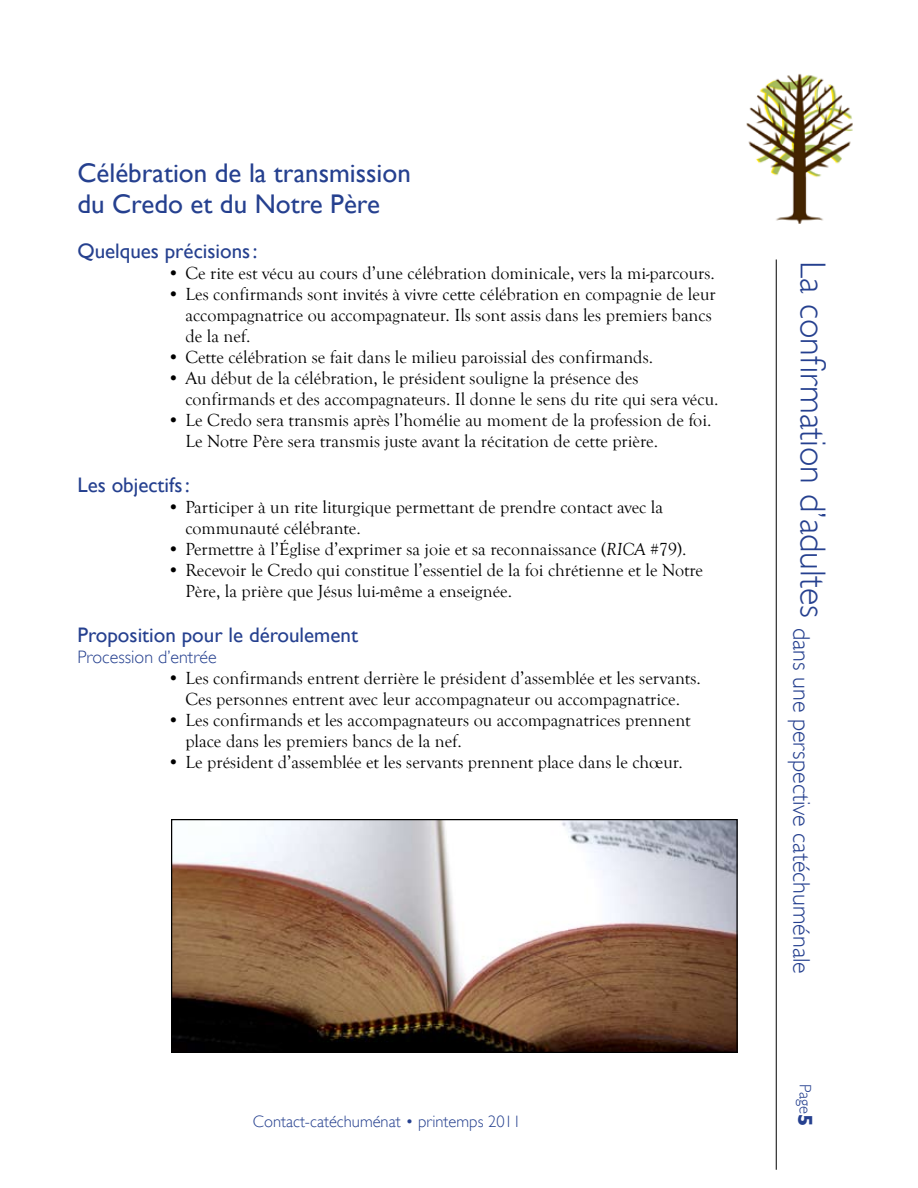
<style>
.page{position:relative;width:918px;height:1188px;background:#fff}
.page>*{position:absolute;margin:0;border:0;box-sizing:border-box;transform-origin:0 0}
.t1{font:27px/31.5px "Gill Sans";color:#25408f}
.t2{font:300 24px "Gill Sans";color:#25408f}
.t3{font:21px "Gill Sans";color:#25408f}
.t4{font:18px/21px "Goudy Old Style T";color:#000}
.t5{font:300 18px "Gill Sans";color:#25408f}
.t6{font:300 16.5px "Gill Sans";color:#25408f}
.s1{font-style:italic}
.s2{font-weight:700;font-size:21px}
</style>
<div class="page">
<hr style="left:776px;top:260px;width:1px;height:910px;background:#000">
<img style="left:746px;top:73px;width:107px;height:150px">
<img style="left:173px;top:821px;width:563px;height:230px">
<div style="left:171px;top:819px;width:567px;height:234px;border:1px solid #000"></div>
<h1 class="t1" style="left:77px;top:156px;width:335px">Célébration de la transmission du Credo et du Notre Père</h1>
<p class="t3" style="left:77px;top:239px;width:182px">Quelques précisions:</p>
<p class="t4" style="left:167px;top:263px;width:549px">• Ce rite est vécu au cours d’une célébration dominicale, vers la mi-parcours.</p>
<p class="t4" style="left:185px;top:284px;width:532px;text-indent:-18px">• Les confirmands sont invités à vivre cette célébration en compagnie de leur accompagnatrice ou accompagnateur. Ils sont assis dans les premiers bancs de la nef.</p>
<p class="t4" style="left:167px;top:347px;width:487px">• Cette célébration se fait dans le milieu paroissial des confirmands.</p>
<p class="t4" style="left:185px;top:368px;width:535px;text-indent:-18px">• Au début de la célébration, le président souligne la présence des confirmands et des accompagnateurs. Il donne le sens du rite qui sera vécu.</p>
<p class="t4" style="left:185px;top:410px;width:528px;text-indent:-18px">• Le Credo sera transmis après l’homélie au moment de la profession de foi.<br>Le Notre Père sera transmis juste avant la récitation de cette prière.</p>
<p class="t3" style="left:77px;top:473px;width:114px">Les objectifs:</p>
<p class="t4" style="left:185px;top:497px;width:479px;text-indent:-18px">• Participer à un rite liturgique permettant de prendre contact avec la communauté célébrante.</p>
<p class="t4" style="left:167px;top:539px;width:521px">• Permettre à l’Église d’exprimer sa joie et sa reconnaissance (<span class="s1">RICA</span> #79).</p>
<p class="t4" style="left:185px;top:560px;width:519px;text-indent:-18px">• Recevoir le Credo qui constitue l’essentiel de la foi chrétienne et le Notre<br>Père, la prière que Jésus lui-même a enseignée.</p>
<p class="t3" style="left:77px;top:623px;width:282px">Proposition pour le déroulement</p>
<p class="t5" style="left:77px;top:647px;width:141px">Procession d’entrée</p>
<p class="t4" style="left:167px;top:668px;width:535px;text-align:center">• Les confirmands entrent derrière le président d’assemblée et les servants.<br>Ces personnes entrent avec leur accompagnateur ou accompagnatrice.</p>
<p class="t4" style="left:185px;top:710px;width:507px;text-indent:-18px">• Les confirmands et les accompagnateurs ou accompagnatrices prennent place dans les premiers bancs de la nef.</p>
<p class="t4" style="left:167px;top:752px;width:517px">• Le président d’assemblée et les servants prennent place dans le chœur.</p>
<p class="t6" style="left:253px;top:1112px;width:270px">Contact-catéchuménat • printemps 2011</p>
<h2 class="t2" style="left:815px;top:261px;width:714px;rotate:90deg"><sup>La</sup> <sup>confirmation</sup> <sup>d’adultes</sup> dans une perspective catéchuménale</h2>
<p class="t6" style="left:815px;top:1084px;width:44px;rotate:90deg">Page<span class="s2">5</span></p>
</div>
